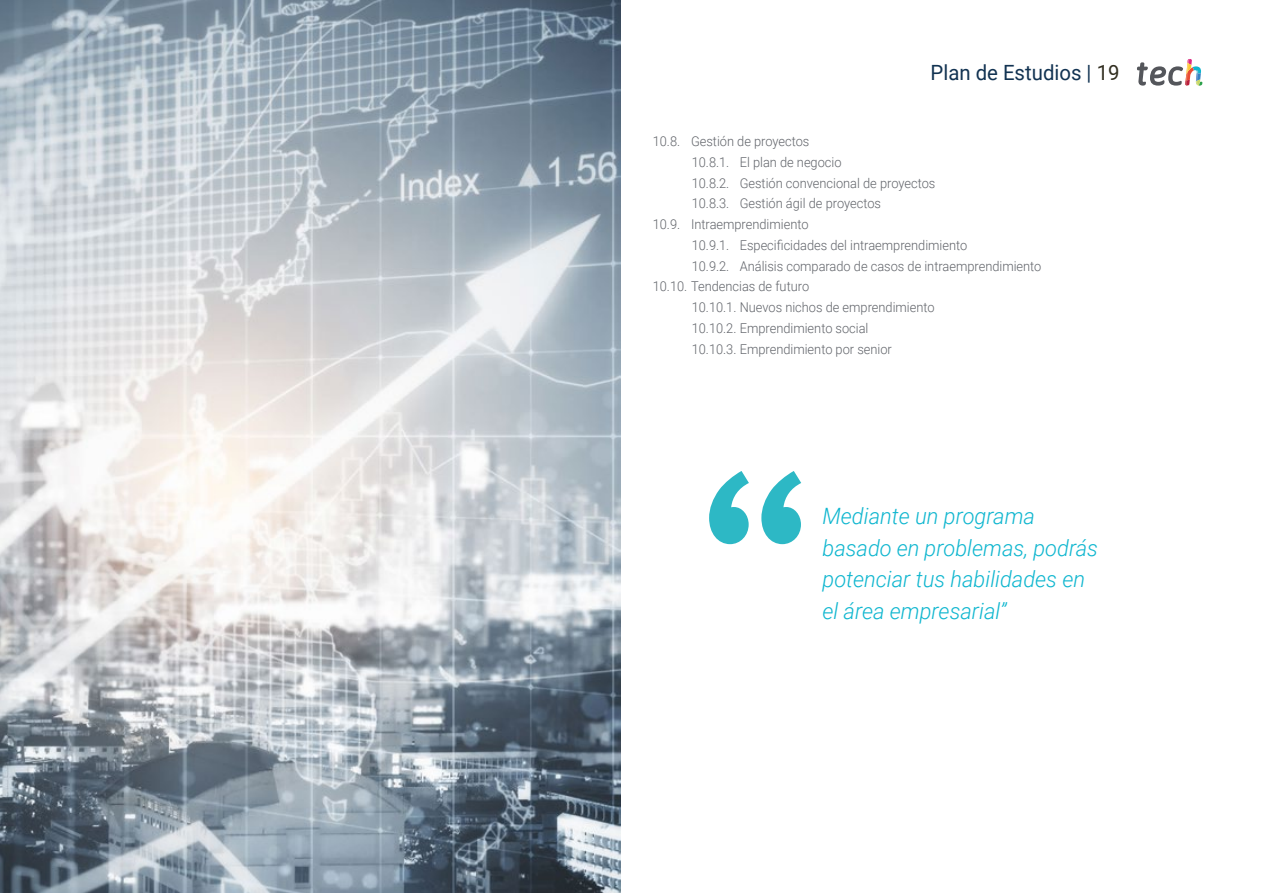
<style>
.page{position:relative;width:1263px;height:893px;background:#fff}
.page>*{position:absolute;margin:0;border:0;box-sizing:border-box;transform-origin:0 0}
.t1{font:italic 300 22.5px/31.5px "Roboto";color:#0fb6cf}
.t2{font:21px "Roboto";color:#123352}
.t3{font:300 13.5px "Roboto";color:#61646a;scale:.95 1}
.s1{color:#312e20}
</style>
<div class="page">
<svg style="left:1137px;top:59px;width:65px;height:27px"></svg>
<svg style="left:709px;top:471px;width:92px;height:73px"></svg>
<img style="left:0;top:0;width:621px;height:893px">
<h2 class="t2" style="left:930px;top:57px;width:191px">Plan de Estudios | <span class="s1">19</span></h2>
<p class="t3" style="left:653px;top:132px;width:166px">10.8. Gestión de proyectos</p>
<p class="t3" style="left:692px;top:153px;width:159px">10.8.1. El plan de negocio</p>
<p class="t3" style="left:692px;top:173px;width:258px">10.8.2. Gestión convencional de proyectos</p>
<p class="t3" style="left:692px;top:194px;width:201px">10.8.3. Gestión ágil de proyectos</p>
<p class="t3" style="left:653px;top:215px;width:166px">10.9. Intraemprendimiento</p>
<p class="t3" style="left:692px;top:236px;width:292px">10.9.1. Especificidades del intraemprendimiento</p>
<p class="t3" style="left:692px;top:256px;width:370px">10.9.2. Análisis comparado de casos de intraemprendimiento</p>
<p class="t3" style="left:653px;top:277px;width:166px">10.10. Tendencias de futuro</p>
<p class="t3" style="left:692px;top:298px;width:257px">10.10.1. Nuevos nichos de emprendimiento</p>
<p class="t3" style="left:692px;top:319px;width:188px">10.10.2. Emprendimiento social</p>
<p class="t3" style="left:692px;top:339px;width:212px">10.10.3. Emprendimiento por senior</p>
<h1 class="t1" style="left:822px;top:500px;width:277px">Mediante un programa basado en problemas, podrás potenciar tus habilidades en el área empresarial”</h1>
</div>
